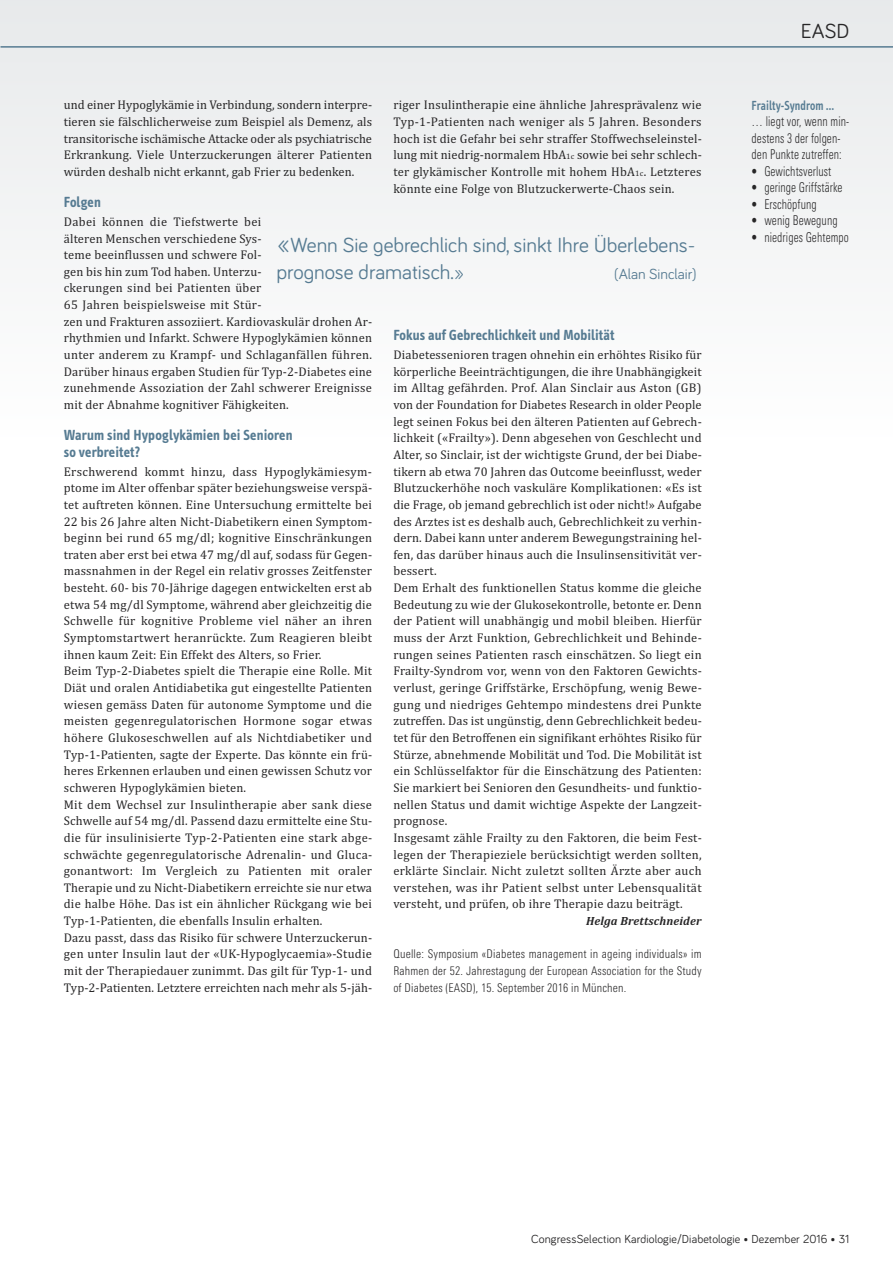
<style>
.page{position:relative;width:893px;height:1263px;background:#fff}
.page>*{position:absolute;margin:0;border:0;box-sizing:border-box;transform-origin:0 0}
.t1{font:21px/27px "Bariol";color:#567b92}
.t2{font:21px "Bariol";color:#272627}
.t3{font:700 15px/16.6px "Info Text";letter-spacing:.01em;color:#567b92;scale:.95 1}
.t4{font:15px "Bariol";color:#567b92}
.t5{font:300 condensed 13.5px/16.5px "Linotype Univers";letter-spacing:.01em;color:#272627;scale:.85 1}
.t6{font:600 13.5px "Info Text";letter-spacing:.01em;color:#567b92;scale:.85 1}
.t7{font:12.75px/16.6px "Cambria";letter-spacing:.015em;color:#272627}
.t8{font:300 condensed 12px/16.6px "Linotype Univers";letter-spacing:.015em;color:#272627;text-align:justify}
.t9{font:12px "Bariol";letter-spacing:.01em;color:#272627}
.t10{font:italic 700 12px "Cambria";letter-spacing:.015em;color:#272627}
.s1{font-size:8.1px}
.s2{font-size:27px}
</style>
<div class="page">
<div style="left:0;top:0;width:893px;height:442px;background:#f3f4f5"></div>
<hr style="left:1px;top:46px;width:892px;height:2px;background:#567b92">
<p class="t7" style="left:64px;top:97px;width:310px;text-align:justify">und einer Hypoglykämie in Verbindung, sondern interpre&shy;tieren sie fälschlicherweise zum Beispiel als Demenz, als transitorische ischämische Attacke oder als psychiatrische Erkrankung. Viele Unterzuckerungen älterer Patienten würden deshalb nicht erkannt, gab Frier zu bedenken.</p>
<p class="t3" style="left:64px;top:195px;width:41px">Folgen</p>
<p class="t7" style="left:64px;top:213px;width:310px">Dabei können die Tiefstwerte bei<br>älteren Menschen verschiedene Sys-<br>teme beeinflussen und schwere Fol-<br>gen bis hin zum Tod haben. Unterzu-<br>ckerungen sind bei Patienten über<br>65 Jahren beispielsweise mit Stür-<br>zen und Frakturen assoziiert. Kardiovaskulär drohen Ar&shy;rhythmien und Infarkt. Schwere Hypoglykämien können unter anderem zu Krampf- und Schlaganfällen führen.<br>Darüber hinaus ergaben Studien für Typ-2-Diabetes eine zunehmende Assoziation der Zahl schwerer Ereignisse mit der Abnahme kognitiver Fähigkeiten.</p>
<p class="t3" style="left:64px;top:428px;width:242px">Warum sind Hypoglykämien bei Senioren so verbreitet?</p>
<p class="t7" style="left:64px;top:463px;width:310px">Erschwerend kommt hinzu, dass Hypoglykämiesym&shy;ptome im Alter offenbar später beziehungsweise verspä&shy;tet auftreten können. Eine Untersuchung ermittelte bei 22 bis 26 Jahre alten Nicht-Diabetikern einen Symptom&shy;beginn bei rund 65 mg/dl; kognitive Einschränkungen traten aber erst bei etwa 47 mg/dl auf, sodass für Gegen&shy;massnahmen in der Regel ein relativ grosses Zeitfenster besteht. 60- bis 70-Jährige dagegen entwickelten erst ab etwa 54 mg/dl Symptome, während aber gleichzeitig die Schwelle für kognitive Probleme viel näher an ihren Symptomstartwert heranrückte. Zum Reagieren bleibt ihnen kaum Zeit: Ein Effekt des Alters, so Frier.<br>Beim Typ-2-Diabetes spielt die Therapie eine Rolle. Mit Diät und oralen Antidiabetika gut eingestellte Patienten wiesen gemäss Daten für autonome Symptome und die meisten gegenregulatorischen Hormone sogar etwas höhere Glukoseschwellen auf als Nichtdiabetiker und Typ-1-Patienten, sagte der Experte. Das könnte ein frü&shy;heres Erkennen erlauben und einen gewissen Schutz vor schweren Hypoglykämien bieten.<br>Mit dem Wechsel zur Insulintherapie aber sank diese Schwelle auf 54 mg/dl. Passend dazu ermittelte eine Stu&shy;die für insulinisierte Typ-2-Patienten eine stark abge&shy;schwächte gegenregulatorische Adrenalin- und Gluca&shy;gonantwort: Im Vergleich zu Patienten mit oraler Therapie und zu Nicht-Diabetikern erreichte sie nur etwa die halbe Höhe. Das ist ein ähnlicher Rückgang wie bei Typ-1-Patienten, die ebenfalls Insulin erhalten.<br>Dazu passt, dass das Risiko für schwere Unterzuckerun&shy;gen unter Insulin laut der «UK-Hypoglycaemia»-Studie mit der Therapiedauer zunimmt. Das gilt für Typ-1- und Typ-2-Patienten. Letztere erreichten nach mehr als 5-jäh-</p>
<p class="t7" style="left:393px;top:97px;width:310px;text-align:justify">riger Insulintherapie eine ähnliche Jahresprävalenz wie Typ-1-Patienten nach weniger als 5 Jahren. Besonders hoch ist die Gefahr bei sehr straffer Stoffwechseleinstel&shy;lung mit niedrig-normalem HbA<span class="s1">1c</span> sowie bei sehr schlech&shy;ter glykämischer Kontrolle mit hohem HbA<span class="s1">1c</span>. Letzteres könnte eine Folge von Blutzuckerwerte-Chaos sein.</p>
<h1 class="t1" style="left:276px;top:233px;width:420px"><span class="s2">«</span>Wenn Sie gebrechlich sind, sinkt Ihre Überlebens&shy;prognose dramatisch.»</h1>
<p class="t4" style="left:614px;top:269px;width:84px">(Alan Sinclair)</p>
<p class="t3" style="left:393px;top:328px;width:234px">Fokus auf Gebrechlichkeit und Mobilität</p>
<p class="t7" style="left:393px;top:346px;width:310px">Diabetessenioren tragen ohnehin ein erhöhtes Risiko für körperliche Beeinträchtigungen, die ihre Unabhängigkeit im Alltag gefährden. Prof. Alan Sinclair aus Aston (GB) von der Foundation for Diabetes Research in older People legt seinen Fokus bei den älteren Patienten auf Gebrech&shy;lichkeit («Frailty»). Denn abgesehen von Geschlecht und Alter, so Sinclair, ist der wichtigste Grund, der bei Diabe&shy;tikern ab etwa 70 Jahren das Outcome beeinflusst, weder Blutzuckerhöhe noch vaskuläre Komplikationen: «Es ist die Frage, ob jemand gebrechlich ist oder nicht!» Aufgabe des Arztes ist es deshalb auch, Gebrechlichkeit zu verhin&shy;dern. Dabei kann unter anderem Bewegungstraining hel&shy;fen, das darüber hinaus auch die Insulinsensitivität ver&shy;bessert.<br>Dem Erhalt des funktionellen Status komme die gleiche Bedeutung zu wie der Glukosekontrolle, betonte er. Denn der Patient will unabhängig und mobil bleiben. Hierfür muss der Arzt Funktion, Gebrechlichkeit und Behinde&shy;rungen seines Patienten rasch einschätzen. So liegt ein Frailty-Syndrom vor, wenn von den Faktoren Gewichts&shy;verlust, geringe Griffstärke, Erschöpfung, wenig Bewe&shy;gung und niedriges Gehtempo mindestens drei Punkte zutreffen. Das ist ungünstig, denn Gebrechlichkeit bedeu&shy;tet für den Betroffenen ein signifikant erhöhtes Risiko für Stürze, abnehmende Mobilität und Tod. Die Mobilität ist ein Schlüsselfaktor für die Einschätzung des Patienten:<br>Sie markiert bei Senioren den Gesundheits- und funktio&shy;nellen Status und damit wichtige Aspekte der Langzeit&shy;prognose.<br>Insgesamt zähle Frailty zu den Faktoren, die beim Fest&shy;legen der Therapieziele berücksichtigt werden sollten, erklärte Sinclair. Nicht zuletzt sollten Ärzte aber auch verstehen, was ihr Patient selbst unter Lebensqualität versteht, und prüfen, ob ihre Therapie dazu beiträgt.</p>
<p class="t10" style="left:586px;top:914px;width:117px">Helga Brettschneider</p>
<p class="t8" style="left:393px;top:947px;width:310px">Quelle: Symposium «Diabetes management in ageing individuals» im Rahmen der 52. Jahrestagung der European Association for the Study of Diabetes (EASD), 15. September 2016 in München.</p>
<h1 class="t2" style="left:801px;top:24px;width:50px">EASD</h1>
<p class="t6" style="left:752px;top:100px;width:99px">Frailty-Syndrom …</p>
<p class="t5" style="left:752px;top:114px;width:116px">… liegt vor, wenn min&shy;destens 3 der folgen&shy;den Punkte zutreffen:</p>
<p class="t5" style="left:752px;top:164px;width:95px">• Gewichtsverlust</p>
<p class="t5" style="left:752px;top:180px;width:109px">• geringe Griffstärke</p>
<p class="t5" style="left:752px;top:197px;width:78px">• Erschöpfung</p>
<p class="t5" style="left:752px;top:213px;width:103px">• wenig Bewegung</p>
<p class="t5" style="left:752px;top:230px;width:116px">• niedriges Gehtempo</p>
<p class="t9" style="left:531px;top:1234px;width:320px">CongressSelection Kardiologie/Diabetologie • Dezember 2016 • 31</p>
</div>
